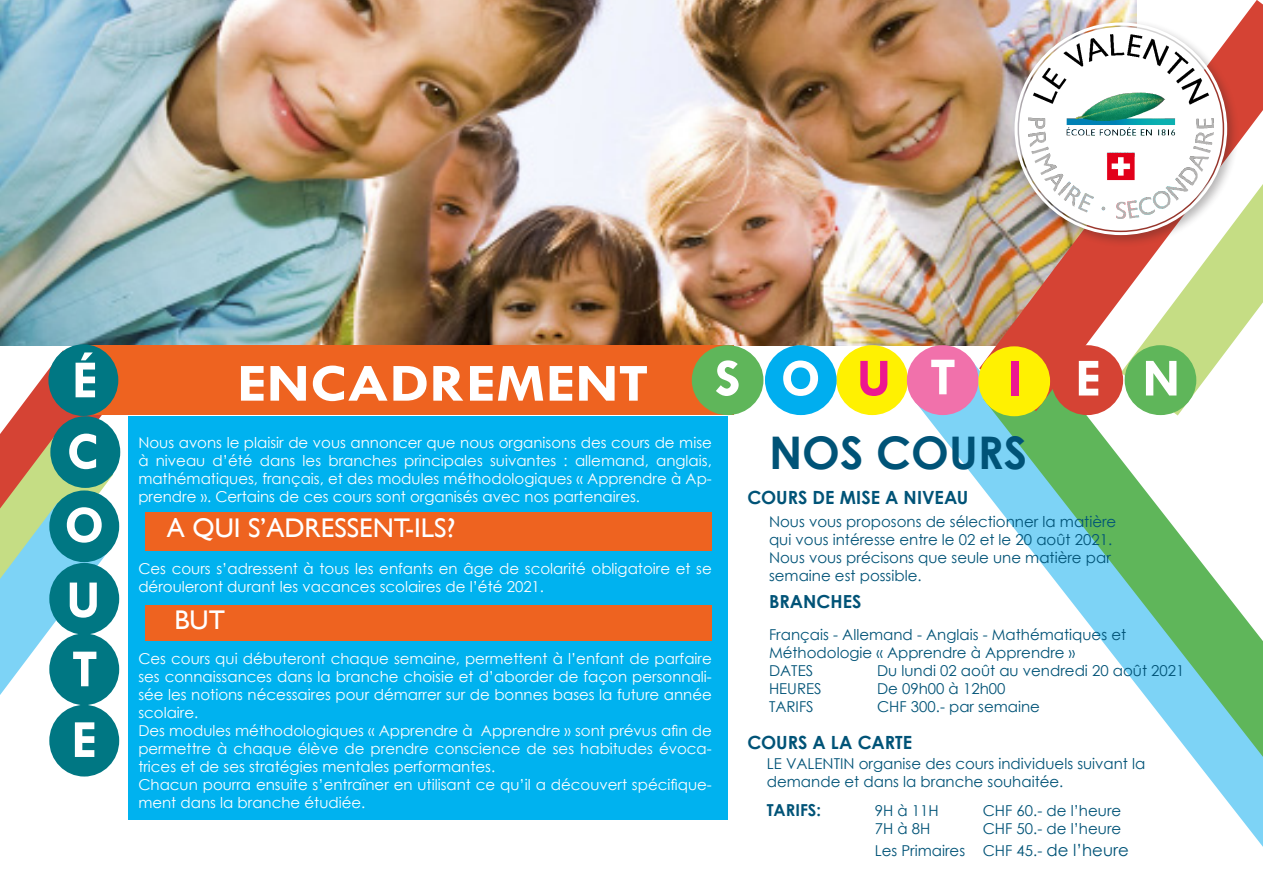
<style>
.page{position:relative;width:1263px;height:893px;background:#fff}
.page>*{position:absolute;margin:0;border:0;box-sizing:border-box;transform-origin:0 0}
.t1{font:700 54px "Tw Cen";color:#fff}
.t2{font:700 54px "Tw Cen";color:#fff;scale:1.16 1}
.t3{font:700 54px "Tw Cen";color:#ed1790}
.t4{font:700 45px "Century Gothic";color:#005377}
.t5{font:27px "Gill Sans";color:#fff}
.Texte-soustitre{font:700 18.15px "Century Gothic";color:#005377}
.t6{font:700 18px "Century Gothic";color:#005377}
.t7{font:700 16.5px "Century Gothic";color:#005377}
.t8{font:15px/18px "Century Gothic";color:#fff;text-align:justify}
.t9{font:15px/18px "Century Gothic";color:#005377}
.s1{font-size:16.5px}
</style>
<div class="page">
<img style="left:0;top:0;width:979px;height:345px">
<div style="left:128px;top:416px;width:600px;height:403px;background:#00b2ef"></div>
<div style="left:146px;top:605px;width:566px;height:35px;background:#ee6320"></div>
<svg style="left:918px;top:359px;width:345px;height:488px"></svg>
<div style="left:836px;top:345px;width:72px;height:70px;background:#fff101;border-radius:50%"></div>
<div style="left:84px;top:345px;width:649px;height:70px;background:#ee6320"></div>
<div style="left:692px;top:345px;width:71px;height:70px;background:#5fb65a;border-radius:50%"></div>
<div style="left:765px;top:345px;width:72px;height:70px;background:#00aeef;border-radius:50%"></div>
<div style="left:49px;top:633px;width:70px;height:72px;background:#007783;border-radius:50%"></div>
<div style="left:49px;top:705px;width:70px;height:71px;background:#007783;border-radius:50%"></div>
<div style="left:48px;top:344px;width:70px;height:72px;background:#007783;border-radius:50%"></div>
<svg style="left:983px;top:411px;width:280px;height:346px"></svg>
<div style="left:907px;top:345px;width:71px;height:70px;background:#f171ab;border-radius:50%"></div>
<img style="left:979px;top:0;width:284px;height:411px">
<div style="left:1125px;top:345px;width:71px;height:70px;background:#5fb65a;border-radius:50%"></div>
<svg style="left:0;top:350px;width:119px;height:345px"></svg>
<div style="left:49px;top:490px;width:70px;height:72px;background:#007783;border-radius:50%"></div>
<div style="left:49px;top:563px;width:70px;height:72px;background:#007783;border-radius:50%"></div>
<div style="left:146px;top:512px;width:566px;height:39px;background:#ee6320"></div>
<div style="left:978px;top:346px;width:72px;height:70px;background:#fff101;border-radius:50%"></div>
<div style="left:1010px;top:19px;width:229px;height:228px;background:#231f20;opacity:.37"></div>
<div style="left:1019px;top:27px;width:204px;height:204px;background:#fff;border-radius:50%"></div>
<img style="left:1028px;top:35px;width:185px;height:184px">
<p class="t1" style="left:72px;top:348px;width:27px">É</p>
<p class="t1" style="left:67px;top:419px;width:33px">C</p>
<p class="t1" style="left:64px;top:493px;width:41px">O</p>
<p class="t1" style="left:66px;top:568px;width:36px">U</p>
<p class="t1" style="left:72px;top:637px;width:27px">T</p>
<p class="t1" style="left:71px;top:707px;width:27px">E</p>
<p class="t2" style="left:237px;top:351px;width:356px">ENCADREMENT</p>
<p class="t1" style="left:715px;top:346px;width:27px">S</p>
<p class="t1" style="left:781px;top:346px;width:41px">O</p>
<p class="t3" style="left:857px;top:346px;width:36px">U</p>
<p class="t1" style="left:930px;top:345px;width:27px">T</p>
<p class="t1" style="left:1143px;top:346px;width:39px">N</p>
<p class="t3" style="left:1008px;top:346px;width:16px">I</p>
<p class="t1" style="left:1075px;top:346px;width:27px">E</p>
<p class="t8" style="left:138px;top:433px;width:575px">Nous avons le plaisir de vous annoncer que nous organisons des cours de mise à niveau d’été dans les branches principales suivantes : allemand, anglais, mathématiques, français, et des modules méthodologiques « Apprendre à Ap&shy;prendre ». Certains de ces cours sont organisés avec nos partenaires.</p>
<p class="t5" style="left:167px;top:512px;width:290px">A QUI S’ADRESSENT-ILS?</p>
<p class="t8" style="left:138px;top:559px;width:575px">Ces cours s’adressent à tous les enfants en âge de scolarité obligatoire et se dérouleront durant les vacances scolaires de l’été 2021.</p>
<p class="t5" style="left:174px;top:604px;width:52px">BUT</p>
<p class="t8" style="left:138px;top:649px;width:575px">Ces cours qui débuteront chaque semaine, permettent à l’enfant de parfaire ses connaissances dans la branche choisie et d’aborder de façon personnali&shy;sée les notions nécessaires pour démarrer sur de bonnes bases la future année scolaire.</p>
<p class="t8" style="left:138px;top:721px;width:575px">Des modules méthodologiques « Apprendre à Apprendre » sont prévus afin de permettre à chaque élève de prendre conscience de ses habitudes évoca&shy;trices et de ses stratégies mentales performantes.</p>
<p class="t8" style="left:138px;top:775px;width:575px">Chacun pourra ensuite s’entraîner en utilisant ce qu’il a découvert spécifique&shy;ment dans la branche étudiée.</p>
<p class="t4" style="left:769px;top:419px;width:260px">NOS COURS</p>
<p class="Texte-soustitre" style="left:747px;top:484px;width:223px">COURS DE MISE A NIVEAU</p>
<p class="t9" style="left:769px;top:513px;width:349px">Nous vous proposons de sélectionner la matière qui vous intéresse entre le 02 et le 20 août 2021.<br>Nous vous précisons que seule une matière par semaine est possible.</p>
<p class="t6" style="left:769px;top:588px;width:94px">BRANCHES</p>
<p class="t9" style="left:769px;top:625px;width:359px">Français - Allemand - Anglais - Mathématiques et<br>Méthodologie « Apprendre à Apprendre »</p>
<p class="t9" style="left:769px;top:661px;width:46px">DATES</p>
<p class="t9" style="left:877px;top:661px;width:309px">Du lundi 02 août au vendredi 20 août 2021</p>
<p class="t9" style="left:769px;top:679px;width:54px">HEURES</p>
<p class="t9" style="left:877px;top:679px;width:130px">De 09h00 à 12h00</p>
<p class="t9" style="left:769px;top:697px;width:46px">TARIFS</p>
<p class="t9" style="left:877px;top:697px;width:165px">CHF 300.- par semaine</p>
<p class="Texte-soustitre" style="left:747px;top:728px;width:166px">COURS A LA CARTE</p>
<p class="t9" style="left:767px;top:755px;width:380px">LE VALENTIN organise des cours individuels suivant la</p>
<p class="t9" style="left:767px;top:773px;width:298px">demande et dans la branche souhaitée.</p>
<p class="t7" style="left:767px;top:798px;width:56px">TARIFS:</p>
<p class="t9" style="left:875px;top:801px;width:65px">9H à 11H</p>
<p class="t9" style="left:983px;top:801px;width:140px">CHF 60.- de l’heure</p>
<p class="t9" style="left:875px;top:819px;width:57px">7H à 8H</p>
<p class="t9" style="left:983px;top:819px;width:140px">CHF 50.- de l’heure</p>
<p class="t9" style="left:875px;top:841px;width:255px">Les Primaires CHF 45.- <span class="s1">de l’heure</span></p>
</div>
